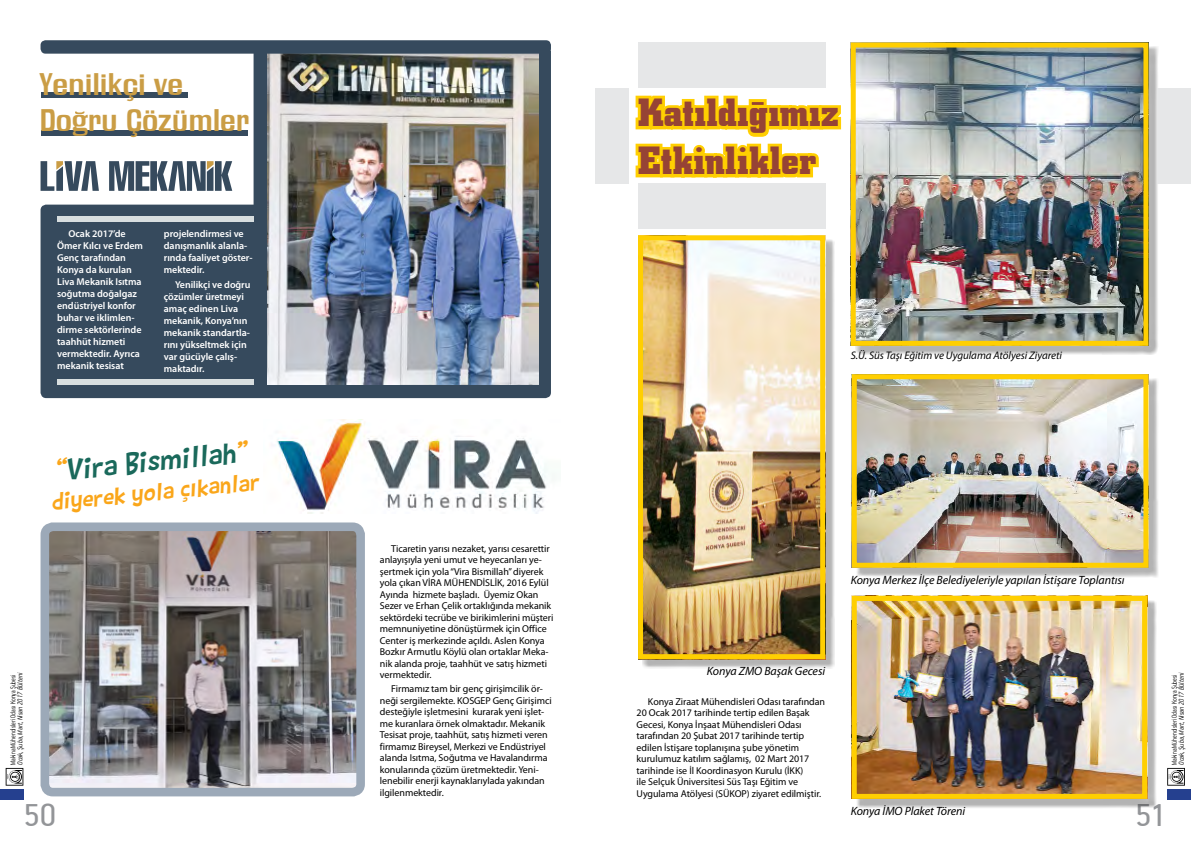
<style>
.page{position:relative;width:1191px;height:842px;background:#fff}
.page>*{position:absolute;margin:0;border:0;box-sizing:border-box;transform-origin:0 0}
.t1{font:700 40px "Square Slabserif 711";letter-spacing:-.01em;color:#964335}
.t2{font:36px "PF Handbook Pro";color:#939598}
.t3{font:italic 32px "Barthowheel";color:#1a695b}
.t4{font:700 28px "Fiedler Gothic";letter-spacing:-.005em;color:#ca9d45}
.t5{font:italic 26px "Barthowheel";color:#faa61a}
.t6{font:italic 12px "Myriad Pro";letter-spacing:-.005em;color:#000}
.t7{font:italic 11px "Myriad Pro";letter-spacing:-.005em;color:#000}
.t8{font:10px/11.5px "Myriad Pro";letter-spacing:-.005em;color:#000}
.t9{font:600 10px/12px "Myriad Pro";letter-spacing:-.005em;color:#fff}
.t10{font:300 8px "PF Handbook Pro";color:#000;scale:.8 1}
.t11{font:italic 300 8px "PF Handbook Pro";letter-spacing:-.005em;color:#000;scale:.9 1}
.s1{color:#faa61a}
</style>
<div class="page">
<svg style="left:6px;top:768px;width:17px;height:18px"></svg>
<svg style="left:1167px;top:768px;width:18px;height:18px"></svg>
<div style="left:0;top:789px;width:23px;height:10px;background:#25408f"></div>
<div style="left:1167px;top:789px;width:24px;height:10px;background:#25408f"></div>
<div style="left:855px;top:47px;width:303px;height:308px;background:#000;opacity:.3"></div>
<img style="left:856px;top:49px;width:286px;height:291px">
<div style="left:850px;top:43px;width:298px;height:303px;border:5px solid #ffcf01"></div>
<div style="left:642px;top:240px;width:192px;height:429px;background:#000;opacity:.3"></div>
<img style="left:644px;top:241px;width:175px;height:412px">
<div style="left:638px;top:235px;width:187px;height:424px;border:5px solid #ffcf01"></div>
<div style="left:856px;top:379px;width:302px;height:199px;background:#000;opacity:.3"></div>
<img style="left:857px;top:380px;width:285px;height:182px">
<div style="left:851px;top:374px;width:297px;height:194px;border:5px solid #ffcf01"></div>
<div style="left:856px;top:600px;width:300px;height:208px;background:#000;opacity:.3"></div>
<img style="left:857px;top:602px;width:284px;height:191px">
<div style="left:851px;top:596px;width:296px;height:203px;border:5px solid #ffcf01"></div>
<svg style="left:635px;top:95px;width:207px;height:91px"></svg>
<div style="left:638px;top:43px;width:187px;height:45px;background:#e6e7e8"></div>
<div style="left:595px;top:88px;width:34px;height:95px;background:#e6e7e8"></div>
<div style="left:1157px;top:88px;width:34px;height:95px;background:#e6e7e8"></div>
<div style="left:638px;top:183px;width:187px;height:45px;background:#e6e7e8"></div>
<div style="left:41px;top:205px;width:510px;height:193px;background:#364a5d;border-radius:6px"></div>
<div style="left:253px;top:51px;width:298px;height:193px;background:#364a5d"></div>
<img style="left:267px;top:54px;width:272px;height:331px">
<img style="left:51px;top:532px;width:304px;height:254px">
<div style="left:41px;top:522px;width:324px;height:274px;border:9px solid #9ca9b8;border-radius:8px"></div>
<img style="left:277px;top:420px;width:270px;height:93px">
<div style="left:41px;top:92px;width:146px;height:6px;background:#364a5d"></div>
<div style="left:41px;top:130px;width:206px;height:5px;background:#364a5d"></div>
<svg style="left:75px;top:112px;width:10px;height:2px"></svg>
<svg style="left:41px;top:161px;width:191px;height:30px"></svg>
<div style="left:58px;top:216px;width:195px;height:5px;background:#d8dedf"></div>
<div style="left:58px;top:379px;width:195px;height:5px;background:#d8dedf"></div>
<div style="left:41px;top:40px;width:510px;height:14px;background:#364a5d;border-radius:5px"></div>
<p class="t4" style="left:40px;top:67px;width:145px">Yenilikçi ve</p>
<p class="t4" style="left:40px;top:103px;width:211px">Dogru Çözümler</p>
<p class="t9" style="left:57px;top:227px;width:87px;text-indent:11px">Ocak 2017’de<br>Ömer Kılcı ve Erdem<br>Genç tarafından<br>Konya da kurulan<br>Liva Mekanik Isıtma soğutma doğalgaz endüstriyel konfor buhar ve iklimlen&shy;dirme sektörlerinde taahhüt hizmeti vermektedir. Ayrıca mekanik tesisat</p>
<p class="t9" style="left:164px;top:227px;width:90px">projelendirmesi ve danışmanlık alanla&shy;rında faaliyet göster&shy;mektedir.</p>
<p class="t9" style="left:164px;top:278px;width:88px;text-indent:11px">Yenilikçi ve doğru çözümler üretmeyi amaç edinen Liva mekanik, Konya’nın mekanik standartla&shy;rını yükseltmek için var gücüyle çalış&shy;maktadır.</p>
<p class="t3" style="left:53px;top:453px;width:195px;rotate:-6deg"><span class="s1">“</span>Vira Bismillah<span class="s1">”</span></p>
<p class="t5" style="left:49px;top:488px;width:211px;rotate:-6deg">diyerek yola çıkanlar</p>
<p class="t1" style="left:637px;top:88px;width:203px">Katıldıgımız</p>
<p class="t1" style="left:637px;top:136px;width:180px">Etkinlikler</p>
<p class="t7" style="left:850px;top:349px;width:213px">S.Ü. Süs Taşı Eğitim ve Uygulama Atölyesi Ziyareti</p>
<p class="t8" style="left:380px;top:542px;width:175px;text-indent:11px">Ticaretin yarısı nezaket, yarısı cesarettir anlayışıyla yeni umut ve heyecanları ye&shy;şertmek için yola “Vira Bismillah” diyerek yola çıkan VİRA MÜHENDİSLİK, 2016 Eylül Ayında hizmete başladı. Üyemiz Okan Sezer ve Erhan Çelik ortaklığında mekanik sektördeki tecrübe ve birikimlerini müşteri memnuniyetine dönüştürmek için Office Center iş merkezinde açıldı. Aslen Konya Bozkır Armutlu Köylü olan ortaklar Meka&shy;nik alanda proje, taahhüt ve satış hizmeti vermektedir.</p>
<p class="t8" style="left:380px;top:683px;width:173px;text-indent:11px">Firmamız tam bir genç girişimcilik ör&shy;neği sergilemekte. KOSGEP Genç Girişimci desteğiyle işletmesini kurarak yeni işlet&shy;me kuranlara örnek olmaktadır. Mekanik Tesisat proje, taahhüt, satış hizmeti veren firmamız Bireysel, Merkezi ve Endüstriyel alanda Isıtma, Soğutma ve Havalandırma konularında çözüm üretmektedir. Yeni&shy;lenebilir enerji kaynaklarıylada yakından ilgilenmektedir.</p>
<p class="t6" style="left:850px;top:572px;width:275px">Konya Merkez İlçe Belediyeleriyle yapılan İstişare Toplantısı</p>
<p class="t6" style="left:707px;top:664px;width:120px">Konya ZMO Başak Gecesi</p>
<p class="t10" style="left:8px;top:765px;width:114px;rotate:-90deg">Makina Mühendisleri Odası Konya Şubesi</p>
<p class="t11" style="left:15px;top:765px;width:104px;rotate:-90deg">Ocak, Şuba, Mart, Nisan 2017 Bülteni</p>
<p class="t10" style="left:1169px;top:765px;width:114px;rotate:-90deg">Makina Mühendisleri Odası Konya Şubesi</p>
<p class="t11" style="left:1176px;top:765px;width:104px;rotate:-90deg">Ocak, Şuba, Mart, Nisan 2017 Bülteni</p>
<p class="t8" style="left:636px;top:696px;width:190px;text-indent:11px">Konya Ziraat Mühendisleri Odası tarafından 20 Ocak 2017 tarihinde tertip edilen Başak Gecesi, Konya İnşaat Mühendisleri Odası tarafından 20 Şubat 2017 tarihinde tertip edilen İstişare toplanışına şube yönetim kurulumuz katılım sağlamış, 02 Mart 2017 tarihinde ise İl Koordinasyon Kurulu (İKK)<br>ile Selçuk Üniversitesi Süs Taşı Eğitim ve Uygulama Atölyesi (SÜKOP) ziyaret edilmiştir.</p>
<p class="t2" style="left:23px;top:794px;width:34px">50</p>
<h2 class="t2" style="left:1135px;top:794px;width:33px">51</h2>
<p class="t6" style="left:850px;top:803px;width:116px">Konya İMO Plaket Töreni</p>
</div>
